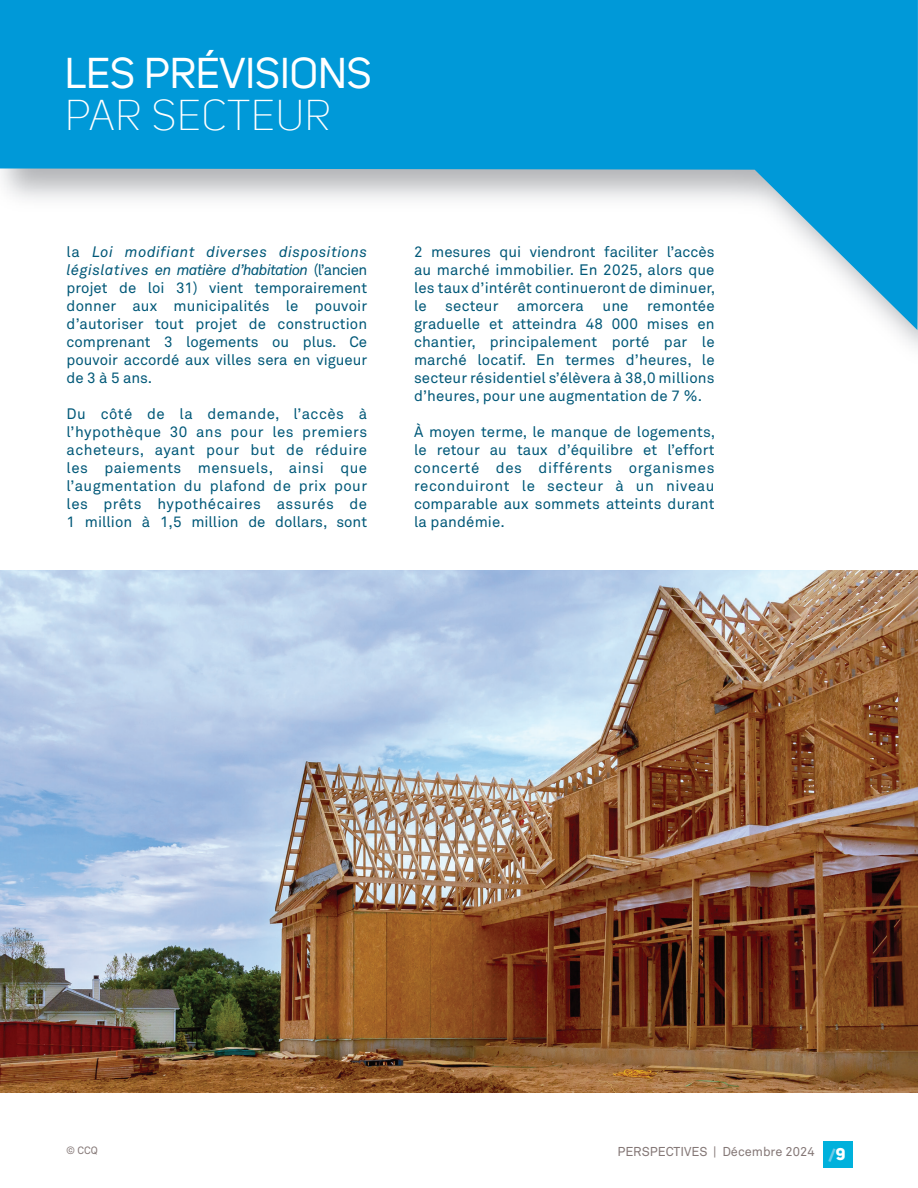
<style>
.page{position:relative;width:918px;height:1188px;background:#fff}
.page>*{position:absolute;margin:0;border:0;box-sizing:border-box;transform-origin:0 0}
.t1{font:42px "Uni Sans";color:#fff}
.t2{font:300 42px "Uni Sans";letter-spacing:.02em;color:#fff}
.t3{font:700 16.5px "Uni Sans";color:#73cbe8}
.t4{font:15px/18px "Akkurat Pro";letter-spacing:.01em;color:#015878;text-align:justify}
.t5{font:12.75px "Akkurat Pro";color:#847776}
.t6{font:10.5px "Akkurat Pro";color:#847776}
.s1{font-style:italic}
.s2{font-weight:800;color:#fff}
</style>
<div class="page">
<svg style="left:0;top:0;width:918px;height:330px;fill:#0099d8"></svg>
<div style="left:824px;top:1141px;width:29px;height:27px;background:#00b1dc"></div>
<img style="left:0;top:571px;width:918px;height:522px">
<h1 class="t1" style="left:65px;top:49px;width:309px">LES PRÉVISIONS</h1>
<h1 class="t2" style="left:65px;top:91px;width:267px">PAR SECTEUR</h1>
<p class="t4" style="left:67px;top:242px;width:302px">la <span class="s1">Loi modifiant diverses dispositions législatives en matière d’habitation</span> (l’ancien projet de loi 31) vient temporairement donner aux municipalités le pouvoir d’autoriser tout projet de construction comprenant 3 logements ou plus. Ce pouvoir accordé aux villes sera en vigueur de 3 à 5 ans.</p>
<p class="t4" style="left:67px;top:404px;width:302px">Du côté de la demande, l’accès à l’hypothèque 30 ans pour les premiers acheteurs, ayant pour but de réduire les paiements mensuels, ainsi que l’augmentation du plafond de prix pour les prêts hypothécaires assurés de 1 million à 1,5 million de dollars, sont</p>
<p class="t4" style="left:414px;top:242px;width:303px">2 mesures qui viendront faciliter l’accès au marché immobilier. En 2025, alors que les taux d’intérêt continueront de diminuer, le secteur amorcera une remontée graduelle et atteindra 48 000 mises en chantier, principalement porté par le marché locatif. En termes d’heures, le secteur résidentiel s’élèvera à 38,0 millions d’heures, pour une augmentation de 7 %.</p>
<p class="t4" style="left:414px;top:422px;width:303px">À moyen terme, le manque de logements, le retour au taux d’équilibre et l’effort concerté des différents organismes reconduiront le secteur à un niveau comparable aux sommets atteints durant la pandémie.</p>
<p class="t5" style="left:617px;top:1144px;width:199px">PERSPECTIVES | Décembre 2024</p>
<p class="t6" style="left:66px;top:1144px;width:33px">© CCQ</p>
<p class="t3" style="left:828px;top:1145px;width:19px">/<span class="s2">9</span></p>
</div>
